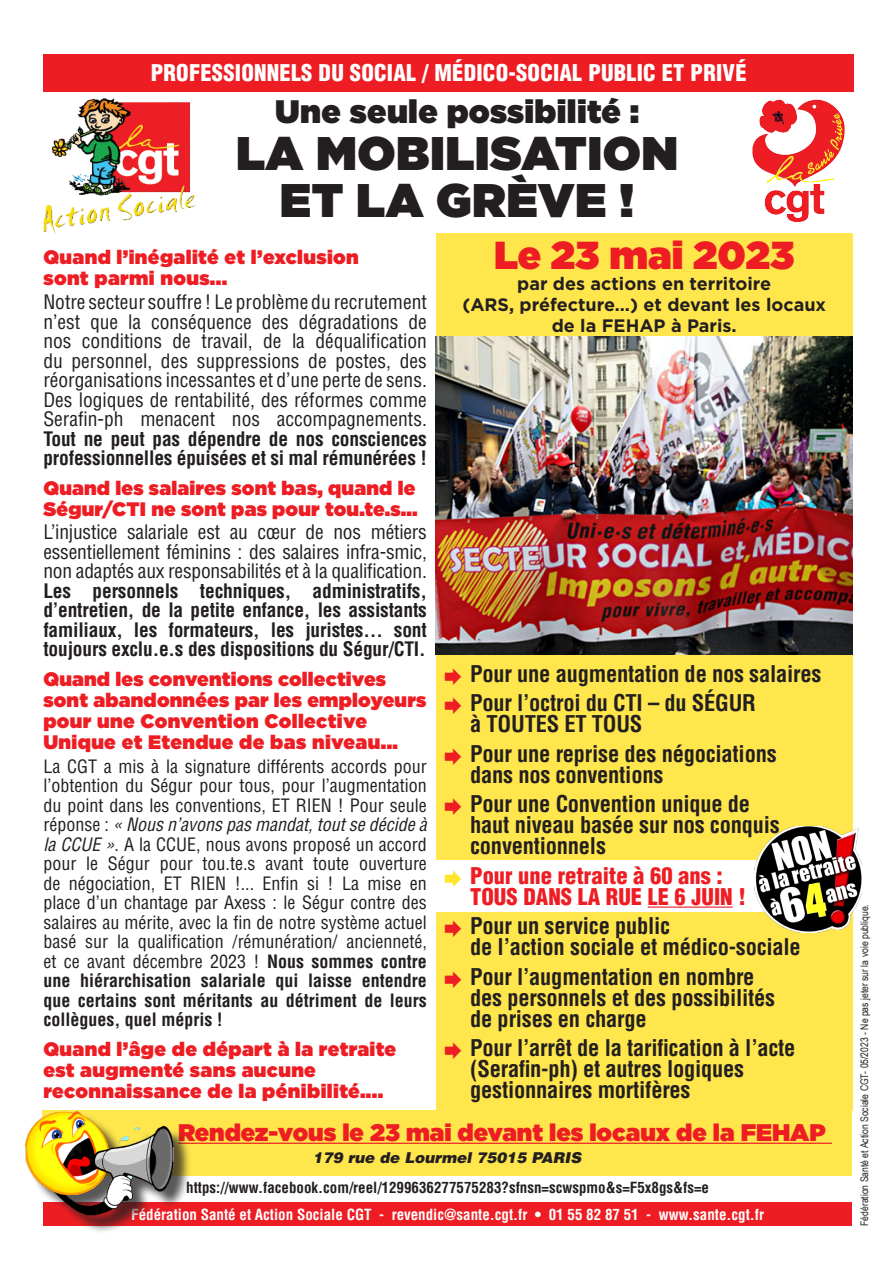
<style>
.page{position:relative;width:893px;height:1263px;background:#fff}
.page>*{position:absolute;margin:0;border:0;box-sizing:border-box;transform-origin:0 0}
.GTitre_rouge{font:900 47.1px/47.1px "Gotham";letter-spacing:.01em;color:#231f20;text-align:center}
.Titre_noir{font:900 39px "Gotham";color:#ee1d23}
.GTitre_rouge-2{font:900 32.55px "Gotham";letter-spacing:.01em;color:#231f20}
.txt_courant{font:900 24px "Gotham";color:#ee1d23}
.txt_courant-2{font:700 condensed 22.5px/21px "Helvetica LT Std";letter-spacing:-.01em;color:#231f20}
.Tetiere{font:900 condensed 22.5px "Helvetica LT Std";letter-spacing:.01em;color:#fff}
.txt_courant-3{font:900 condensed 22.5px/21px "Helvetica LT Std";color:#ee1d23}
.txt_courant-4{font:condensed 19.5px/19.5px "Helvetica LT Std";color:#231f20;text-align:justify}
.GTitre_rouge-3{font:900 19.5px/21px "Gotham";letter-spacing:.02em;color:#ee1d23}
.txt_courant-5{font:700 condensed 19.5px/19.5px "Helvetica LT Std";letter-spacing:-.01em;color:#231f20;text-align:justify}
.txt_courant-6{font:condensed 18px/19.5px "Helvetica LT Std";color:#231f20;text-align:justify}
.Titre_noir-2{font:700 18px/21px "Gotham";color:#231f20;text-align:center}
.t1{font:700 condensed 15px "Helvetica LT Std";color:#fff}
.txt_courant-7{font:700 condensed 15px "Helvetica LT Std";color:#231f20}
.txt_courant-8{font:italic 900 15px "Helvetica LT Std";color:#231f20}
.t2{font:10.5px "Arial Narrow";color:#231f20}
.s1{font-weight:700}
.s2{font-weight:400}
.s3{font-style:italic}
</style>
<div class="page">
<div style="left:436px;top:655px;width:417px;height:455px;background:#ffe64c"></div>
<div style="left:43px;top:54px;width:811px;height:37px;background:#ee1d23"></div>
<div style="left:43px;top:1110px;width:808px;height:65px;background:#ffe64c"></div>
<hr style="left:178px;top:1143px;width:654px;height:1px;background:#ee1d23">
<div style="left:436px;top:234px;width:417px;height:102px;background:#ffe64c"></div>
<img style="left:436px;top:336px;width:417px;height:319px">
<div style="left:43px;top:1202px;width:809px;height:24px;background:#ee1d23"></div>
<img style="left:752px;top:99px;width:93px;height:123px">
<img style="left:43px;top:99px;width:153px;height:134px">
<div style="left:28px;top:1114px;width:164px;height:119px;background:#231f20;opacity:.75"></div>
<img style="left:26px;top:1110px;width:147px;height:105px">
<div style="left:435px;top:860px;width:404px;height:51px;background:#fff"></div>
<img style="left:754px;top:826px;width:108px;height:107px">
<hr style="left:648px;top:906px;width:85px;height:2px;background:#ee1d23">
<p class="Tetiere" style="left:151px;top:58px;width:597px">PROFESSIONNELS DU SOCIAL / MÉDICO-SOCIAL PUBLIC ET PRIVÉ</p>
<p class="GTitre_rouge-2" style="left:275px;top:88px;width:365px">Une seule possibilité :</p>
<p class="GTitre_rouge" style="left:236px;top:129px;width:444px">LA MOBILISATION<br>ET LA GRÈVE !</p>
<p class="GTitre_rouge-3" style="left:43px;top:247px;width:317px">Quand l’inégalité et l’exclusion sont parmi nous...</p>
<p class="txt_courant-4" style="left:43px;top:292px;width:385px">Notre secteur souffre ! Le problème du recrutement n’est que la conséquence des dégradations de nos conditions de travail, de la déqualification du personnel, des suppressions de postes, des réorganisations incessantes et d’une perte de sens.<br>Des logiques de rentabilité, des réformes comme Serafin-ph menacent nos accompagnements.<br><span class="s1">Tout ne peut pas dépendre de nos consciences professionnelles épuisées et si mal rémunérées !</span></p>
<p class="GTitre_rouge-3" style="left:43px;top:477px;width:376px">Quand les salaires sont bas, quand le<br>Ségur/CTI ne sont pas pour tou.te.s...</p>
<p class="txt_courant-5" style="left:43px;top:522px;width:385px"><span class="s2">L’injustice salariale est au cœur de nos métiers essentiellement féminins : des salaires infra-smic, non adaptés aux responsabilités et à la qualification.<br></span>Les personnels techniques, administratifs, d’entretien, de la petite enfance, les assistants familiaux, les formateurs, les juristes… sont toujours exclu.e.s des dispositions du Ségur/CTI.</p>
<p class="GTitre_rouge-3" style="left:43px;top:668px;width:384px">Quand les conventions collectives sont abandonnées par les employeurs pour une Convention Collective Unique et Etendue de bas niveau...</p>
<p class="txt_courant-6" style="left:43px;top:756px;width:385px">La CGT a mis à la signature différents accords pour l’obtention du Ségur pour tous, pour l’augmentation du point dans les conventions, ET RIEN ! Pour seule réponse : <span class="s3">« Nous n’avons pas mandat, tout se décide à la CCUE »</span>. A la CCUE, nous avons proposé un accord pour le Ségur pour tou.te.s avant toute ouverture de négociation, ET RIEN !... Enfin si ! La mise en place d’un chantage par Axess : le Ségur contre des salaires au mérite, avec la fin de notre système actuel basé sur la qualification /rémunération/ ancienneté, et ce avant décembre 2023 ! <span class="s1">Nous sommes contre une hiérarchisation salariale qui laisse entendre que certains sont méritants au détriment de leurs collègues, quel mépris !</span></p>
<p class="GTitre_rouge-3" style="left:43px;top:1038px;width:354px">Quand l’âge de départ à la retraite est augmenté sans aucune reconnaissance de la pénibilité....</p>
<p class="Titre_noir" style="left:494px;top:227px;width:302px">Le 23 mai 2023</p>
<p class="Titre_noir-2" style="left:462px;top:273px;width:365px">par des actions en territoire<br>(ARS, préfecture…) et devant les locaux de la FEHAP à Paris.</p>
<p class="txt_courant-2" style="left:470px;top:663px;width:353px">Pour une augmentation de nos salaires</p>
<p class="txt_courant-2" style="left:470px;top:692px;width:287px">Pour l’octroi du CTI – du SÉGUR à TOUTES ET TOUS</p>
<p class="txt_courant-2" style="left:470px;top:743px;width:308px">Pour une reprise des négociations dans nos conventions</p>
<p class="txt_courant-2" style="left:470px;top:793px;width:311px">Pour une Convention unique de haut niveau basée sur nos conquis conventionnels</p>
<p class="txt_courant-3" style="left:470px;top:865px;width:277px">Pour une retraite à 60 ans :<br>TOUS DANS LA RUE LE 6 JUIN !</p>
<p class="txt_courant-2" style="left:470px;top:915px;width:332px">Pour un service public<br>de l’action sociale et médico-sociale</p>
<p class="txt_courant-2" style="left:470px;top:966px;width:307px">Pour l’augmentation en nombre des personnels et des possibilités de prises en charge</p>
<p class="txt_courant-2" style="left:470px;top:1037px;width:327px">Pour l’arrêt de la tarification à l’acte (Serafin-ph) et autres logiques gestionnaires mortifères</p>
<p class="txt_courant" style="left:178px;top:1115px;width:649px">Rendez-vous le 23 mai devant les locaux de la FEHAP</p>
<p class="txt_courant-8" style="left:313px;top:1148px;width:270px">179 rue de Lourmel 75015 PARIS</p>
<p class="txt_courant-7" style="left:186px;top:1178px;width:524px">https://www.facebook.com/reel/1299636277575283?sfnsn=scwspmo&amp;s=F5x8gs&amp;fs=e</p>
<p class="t1" style="left:131px;top:1205px;width:634px">Fédération Santé et Action Sociale CGT - revendic@sante.cgt.fr • 01 55 82 87 51 - www.sante.cgt.fr</p>
<p class="t2" style="left:857px;top:1226px;width:323px;rotate:-90deg">Fédération Santé et Action Sociale CGT- 05/2023 - Ne pas jeter sur la voie publique.</p>
</div>
